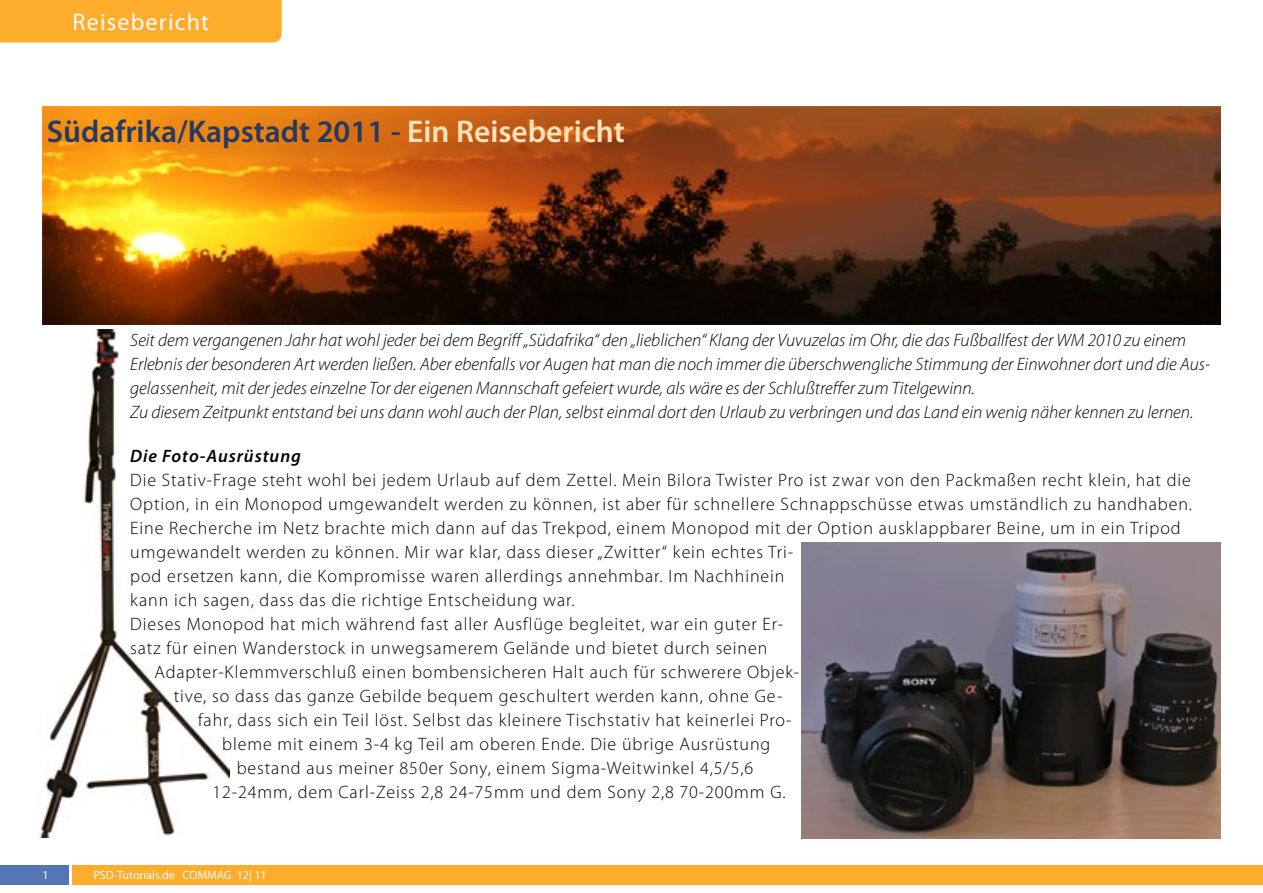
<style>
.page{position:relative;width:1263px;height:893px;background:#fff}
.page>*{position:absolute;margin:0;border:0;box-sizing:border-box;transform-origin:0 0}
.t1{font:600 31.5px "Myriad Pro";color:#263961}
.t2{font:24px "Myriad Pro";letter-spacing:.05em;color:#fafafa}
.t3{font:300 18px "Myriad Pro";letter-spacing:.05em;color:#000}
.t4{font:italic 300 18px/24px "Myriad Pro";color:#000}
.t5{font:italic 600 18px "Myriad Pro";letter-spacing:.05em;color:#000}
.t6{font:12px "Myriad Pro";color:#fafafa}
.s1{color:#ffe4bb}
</style>
<div class="page">
<div style="left:0;top:865px;width:68px;height:19px;background:#5574b4"></div>
<div style="left:72px;top:865px;width:1191px;height:19px;background:#feac2c"></div>
<div style="left:0;top:0;width:282px;height:43px;background:#feac2c"></div>
<img style="left:39px;top:330px;width:191px;height:508px">
<img style="left:43px;top:106px;width:1177px;height:218px">
<img style="left:801px;top:542px;width:419px;height:296px">
<h2 class="t2" style="left:73px;top:7px;width:138px">Reisebericht</h2>
<h1 class="t1" style="left:47px;top:112px;width:580px">Südafrika/Kapstadt 2011 - <span class="s1">Ein Reisebericht</span></h1>
<p class="t4" style="left:130px;top:329px;width:1081px">Seit dem vergangenen Jahr hat wohl jeder bei dem Begriff „Südafrika“ den „lieblichen“ Klang der Vuvuzelas im Ohr, die das Fußballfest der WM 2010 zu einem Erlebnis der besonderen Art werden ließen. Aber ebenfalls vor Augen hat man die noch immer die überschwengliche Stimmung der Einwohner dort und die Aus&shy;gelassenheit, mit der jedes einzelne Tor der eigenen Mannschaft gefeiert wurde, als wäre es der Schlußtreffer zum Titelgewinn.<br>Zu diesem Zeitpunkt entstand bei uns dann wohl auch der Plan, selbst einmal dort den Urlaub zu verbringen und das Land ein wenig näher kennen zu lernen.</p>
<p class="t5" style="left:130px;top:445px;width:172px">Die Foto-Ausrüstung</p>
<p class="t3" style="left:130px;top:470px;width:1062px">Die Stativ-Frage steht wohl bei jedem Urlaub auf dem Zettel. Mein Bilora Twister Pro ist zwar von den Packmaßen recht klein, hat die</p>
<p class="t3" style="left:130px;top:494px;width:1063px">Option, in ein Monopod umgewandelt werden zu können, ist aber für schnellere Schnappschüsse etwas umständlich zu handhaben.</p>
<p class="t3" style="left:130px;top:518px;width:1052px">Eine Recherche im Netz brachte mich dann auf das Trekpod, einem Monopod mit der Option ausklappbarer Beine, um in ein Tripod</p>
<p class="t3" style="left:130px;top:542px;width:664px">umgewandelt werden zu können. Mir war klar, dass dieser „Zwitter“ kein echtes Tri-</p>
<p class="t3" style="left:130px;top:566px;width:656px">pod ersetzen kann, die Kompromisse waren allerdings annehmbar. Im Nachhinein</p>
<p class="t3" style="left:130px;top:590px;width:446px">kann ich sagen, dass das die richtige Entscheidung war.</p>
<p class="t3" style="left:130px;top:614px;width:654px">Dieses Monopod hat mich während fast aller Ausflüge begleitet, war ein guter Er-</p>
<p class="t3" style="left:130px;top:638px;width:639px">satz für einen Wanderstock in unwegsamerem Gelände und bietet durch seinen</p>
<p class="t3" style="left:154px;top:662px;width:646px">Adapter-Klemmverschluß einen bombensicheren Halt auch für schwerere Objek-</p>
<p class="t3" style="left:174px;top:686px;width:610px">tive, so dass das ganze Gebilde bequem geschultert werden kann, ohne Ge-</p>
<p class="t3" style="left:198px;top:710px;width:595px">fahr, dass sich ein Teil löst. Selbst das kleinere Tischstativ hat keinerlei Pro-</p>
<p class="t3" style="left:222px;top:734px;width:550px">bleme mit einem 3-4 kg Teil am oberen Ende. Die übrige Ausrüstung</p>
<p class="t3" style="left:237px;top:758px;width:518px">bestand aus meiner 850er Sony, einem Sigma-Weitwinkel 4,5/5,6</p>
<p class="t3" style="left:213px;top:782px;width:575px">12-24mm, dem Carl-Zeiss 2,8 24-75mm und dem Sony 2,8 70-200mm G.</p>
<p class="t6" style="left:43px;top:868px;width:8px">1</p>
<p class="t6" style="left:94px;top:868px;width:175px">PSD-Tutorials.de COMMAG 12| 11</p>
</div>
